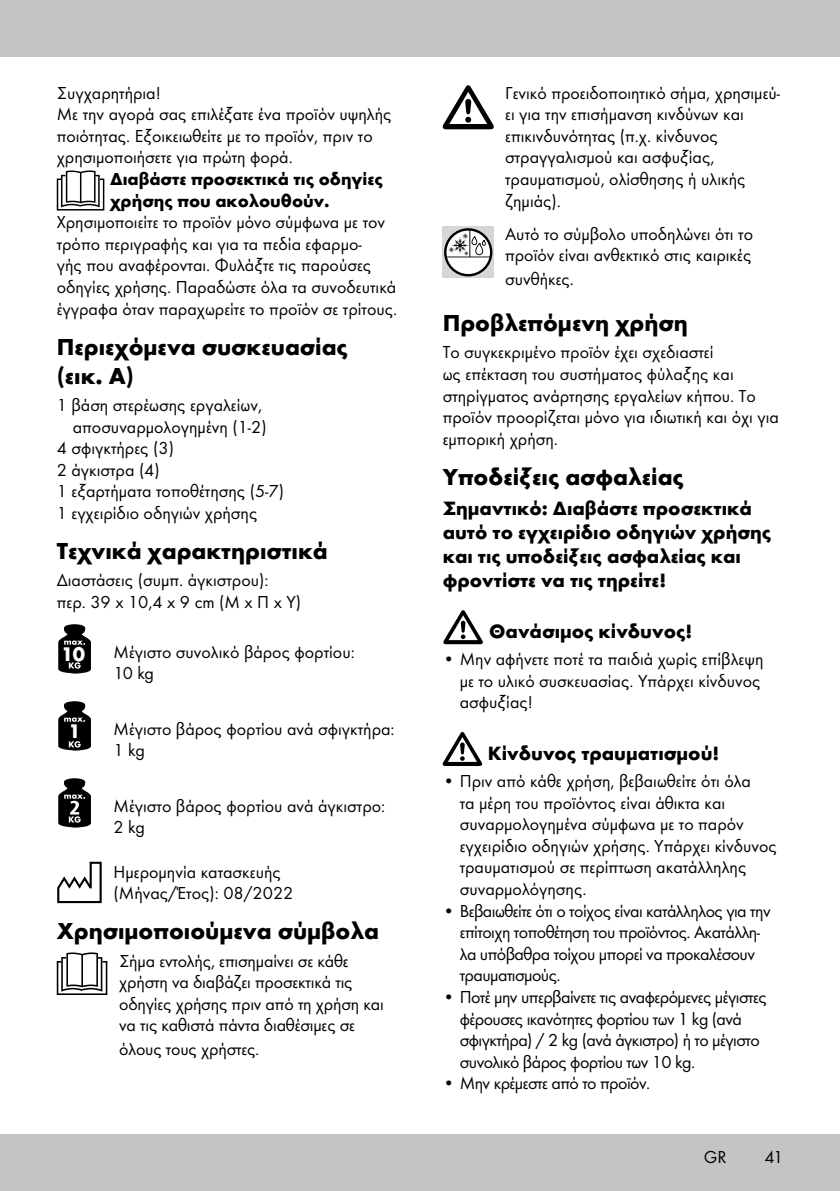
<style>
.page{position:relative;width:840px;height:1191px;background:#fff}
.page>*{position:absolute;margin:0;border:0;box-sizing:border-box;transform-origin:0 0}
.t1{font:700 24px/28.8px "Futura TOT";color:#000}
.t2{font:700 20.4px "Futura TOT";color:#fff}
.t3{font:700 20px/24px "Futura TOT";color:#000}
.t4{font:18px/21.6px "Futura TOT Boo";color:#000}
.t5{font:18px/21.6px "Futura TOT Boo";letter-spacing:-.03em;color:#000}
.t6{font:700 18px/21.6px "Futura TOT";color:#000}
</style>
<div class="page">
<div style="left:0;top:1134px;width:839px;height:57px;background:#c5c4c4"></div>
<div style="left:0;top:0;width:839px;height:57px;background:#c5c4c4"></div>
<svg style="left:57px;top:170px;width:47px;height:40px"></svg>
<svg style="left:59px;top:624px;width:32px;height:49px;background:#333"></svg>
<svg style="left:59px;top:701px;width:32px;height:49px;background:#333"></svg>
<svg style="left:59px;top:778px;width:32px;height:49px"></svg>
<svg style="left:57px;top:861px;width:45px;height:42px"></svg>
<svg style="left:57px;top:952px;width:50px;height:43px"></svg>
<svg style="left:442px;top:85px;width:51px;height:44px"></svg>
<svg style="left:442px;top:227px;width:51px;height:51px"></svg>
<svg style="left:445px;top:229px;width:46px;height:46px"></svg>
<div style="left:444px;top:228px;width:48px;height:48px;border:2px solid #000;border-radius:50%"></div>
<hr style="left:445px;top:256px;width:45px;height:1px;background:#000">
<svg style="left:448px;top:229px;width:37px;height:28px"></svg>
<svg style="left:443px;top:610px;width:39px;height:34px"></svg>
<svg style="left:442px;top:732px;width:40px;height:34px"></svg>
<p class="t4" style="left:57px;top:82px;width:336px">Συγχαρητήρια!<br>Με την αγορά σας επιλέξατε ένα προϊόν υψηλής ποιότητας. Εξοικειωθείτε με το προϊόν, πριν το χρησιμοποιήσετε για πρώτη φορά.</p>
<p class="t6" style="left:110px;top:168px;width:274px">Διαβάστε προσεκτικά τις οδηγίες χρήσης που ακολουθούν.</p>
<p class="t4" style="left:57px;top:211px;width:342px">Χρησιμοποιείτε το προϊόν μόνο σύμφωνα με τον τρόπο περιγραφής και για τα πεδία εφαρμο-<br>γής που αναφέρονται. Φυλάξτε τις παρούσες οδηγίες χρήσης. Παραδώστε όλα τα συνοδευτικά έγγραφα όταν παραχωρείτε το προϊόν σε τρίτους.</p>
<h1 class="t1" style="left:57px;top:332px;width:292px">Περιεχόμενα συσκευασίας (εικ. A)</h1>
<p class="t4" style="left:57px;top:394px;width:207px">1 βάση στερέωσης εργαλείων,</p>
<p class="t4" style="left:73px;top:415px;width:195px">αποσυναρμολογημένη (1-2)</p>
<p class="t4" style="left:57px;top:437px;width:119px">4 σφιγκτήρες (3)</p>
<p class="t4" style="left:57px;top:459px;width:104px">2 άγκιστρα (4)</p>
<p class="t4" style="left:57px;top:480px;width:229px">1 εξαρτήματα τοποθέτησης (5-7)</p>
<p class="t4" style="left:57px;top:502px;width:202px">1 εγχειρίδιο οδηγιών χρήσης</p>
<h1 class="t1" style="left:57px;top:536px;width:272px">Τεχνικά χαρακτηριστικά</h1>
<p class="t4" style="left:57px;top:569px;width:246px">Διαστάσεις (συμπ. άγκιστρου): περ. 39 x 10,4 x 9 cm (Μ x Π x Υ)</p>
<p class="t2" style="left:61px;top:641px;width:25px">10</p>
<p class="t4" style="left:113px;top:641px;width:243px">Μέγιστο συνολικό βάρος φορτίου:<br>10 kg</p>
<p class="t2" style="left:69px;top:718px;width:14px">1</p>
<p class="t4" style="left:113px;top:718px;width:282px">Μέγιστο βάρος φορτίου ανά σφιγκτήρα:<br>1 kg</p>
<p class="t4" style="left:113px;top:794px;width:273px">Μέγιστο βάρος φορτίου ανά άγκιστρο:<br>2 kg</p>
<p class="t4" style="left:113px;top:860px;width:181px">Ημερομηνία κατασκευής (Μήνας/Έτος): 08/2022</p>
<h1 class="t1" style="left:57px;top:916px;width:323px">Χρησιμοποιούμενα σύμβολα</h1>
<p class="t4" style="left:119px;top:949px;width:266px">Σήμα εντολής, επισημαίνει σε κάθε χρήστη να διαβάζει προσεκτικά τις οδηγίες χρήσης πριν από τη χρήση και να τις καθιστά πάντα διαθέσιμες σε</p>
<p class="t4" style="left:119px;top:1038px;width:142px">όλους τους χρήστες.</p>
<p class="t4" style="left:505px;top:82px;width:276px">Γενικό προειδοποιητικό σήμα, χρησιμεύ&shy;ει για την επισήμανση κινδύνων και επικινδυνότητας (π.χ. κίνδυνος στραγγαλισμού και ασφυξίας, τραυματισμού, ολίσθησης ή υλικής ζημιάς).</p>
<p class="t4" style="left:505px;top:223px;width:249px">Αυτό το σύμβολο υποδηλώνει ότι το προϊόν είναι ανθεκτικό στις καιρικές</p>
<p class="t4" style="left:505px;top:268px;width:70px">συνθήκες.</p>
<h1 class="t1" style="left:442px;top:308px;width:246px">Προβλεπόμενη χρήση</h1>
<p class="t4" style="left:442px;top:341px;width:337px">Το συγκεκριμένο προϊόν έχει σχεδιαστεί<br>ως επέκταση του συστήματος φύλαξης και στηρίγματος ανάρτησης εργαλείων κήπου. Το προϊόν προορίζεται μόνο για ιδιωτική και όχι για εμπορική χρήση.</p>
<h1 class="t1" style="left:442px;top:462px;width:242px">Υποδείξεις ασφαλείας</h1>
<p class="t3" style="left:442px;top:495px;width:330px">Σημαντικό: Διαβάστε προσεκτικά αυτό το εγχειρίδιο οδηγιών χρήσης και τις υποδείξεις ασφαλείας και φροντίστε να τις τηρείτε!</p>
<p class="t3" style="left:489px;top:619px;width:204px">Θανάσιμος κίνδυνος!</p>
<p class="t4" style="left:459px;top:648px;width:305px;text-indent:-17px">• Μην αφήνετε ποτέ τα παιδιά χωρίς επίβλεψη με το υλικό συσκευασίας. Υπάρχει κίνδυνος ασφυξίας!</p>
<p class="t3" style="left:487px;top:740px;width:233px">Κίνδυνος τραυματισμού!</p>
<p class="t4" style="left:459px;top:770px;width:318px;text-indent:-17px">• Πριν από κάθε χρήση, βεβαιωθείτε ότι όλα<br>τα μέρη του προϊόντος είναι άθικτα και συναρμολογημένα σύμφωνα με το παρόν εγχειρίδιο οδηγιών χρήσης. Υπάρχει κίνδυνος τραυματισμού σε περίπτωση ακατάλληλης συναρμολόγησης.</p>
<p class="t5" style="left:459px;top:899px;width:312px;text-indent:-17px">• Βεβαιωθείτε ότι ο τοίχος είναι κατάλληλος για την επίτοιχη τοποθέτηση του προϊόντος. Ακατάλλη&shy;λα υπόβαθρα τοίχου μπορεί να προκαλέσουν τραυματισμούς.</p>
<p class="t5" style="left:459px;top:986px;width:308px;text-indent:-17px">• Ποτέ μην υπερβαίνετε τις αναφερόμενες μέγιστες φέρουσες ικανότητες φορτίου των 1 kg (ανά σφιγκτήρα) / 2 kg (ανά άγκιστρο) ή το μέγιστο συνολικό βάρος φορτίου των 10 kg.</p>
<p class="t5" style="left:442px;top:1072px;width:209px">• Μην κρέμεστε από το προϊόν.</p>
<p class="t4" style="left:703px;top:1146px;width:24px">GR</p>
<p class="t4" style="left:764px;top:1146px;width:20px">41</p>
</div>
